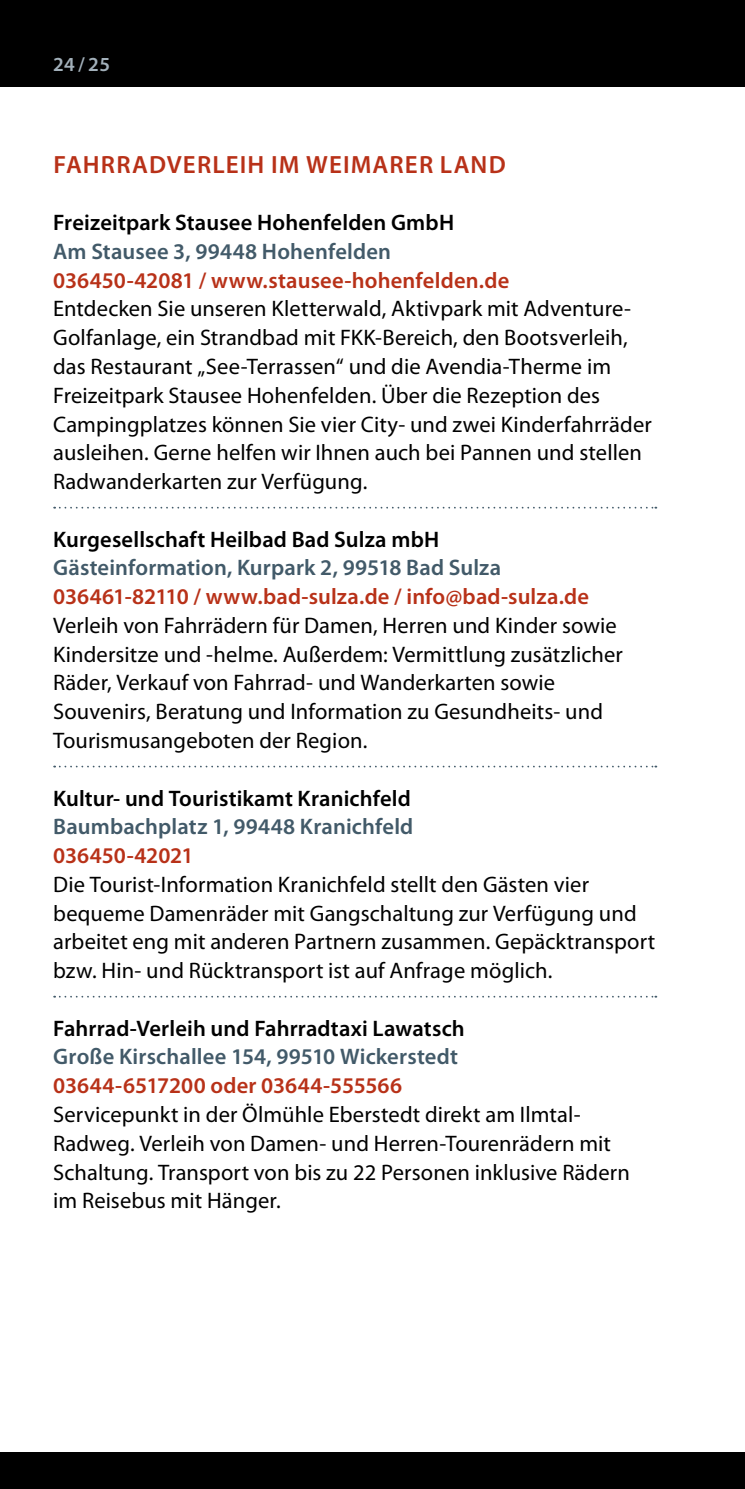
<style>
.page{position:relative;width:745px;height:1489px;background:#fff}
.page>*{position:absolute;margin:0;border:0;box-sizing:border-box;transform-origin:0 0}
.t1{font:600 25px "Myriad Pro";letter-spacing:.045em;color:#b83118}
.t2{font:22.5px/28.8px "Myriad Pro";letter-spacing:.005em;color:#000}
.t3{font:600 22.5px "Myriad Pro";letter-spacing:.005em;color:#000}
.t4{font:600 22.5px "Myriad Pro";letter-spacing:.005em;color:#425a69}
.t5{font:600 22.5px "Myriad Pro";letter-spacing:.005em;color:#b83118}
.t6{font:600 20px "Myriad Pro";color:#a2b0ba}
</style>
<div class="page">
<div style="left:0;top:0;width:744px;height:86px;background:#000"></div>
<div style="left:0;top:1452px;width:744px;height:36px;background:#000"></div>
<svg style="left:54px;top:506px;width:602px;height:2px"></svg>
<svg style="left:54px;top:765px;width:602px;height:2px"></svg>
<svg style="left:54px;top:995px;width:602px;height:2px"></svg>
<p class="t6" style="left:53px;top:55px;width:58px">24 / 25</p>
<p class="t1" style="left:53px;top:152px;width:453px">FAHRRADVERLEIH IM WEIMARER LAND</p>
<p class="t3" style="left:53px;top:211px;width:402px">Freizeitpark Stausee Hohenfelden GmbH</p>
<p class="t4" style="left:53px;top:240px;width:339px">Am Stausee 3, 99448 Hohenfelden</p>
<p class="t5" style="left:53px;top:269px;width:457px">036450-42081 / www.stausee-hohenfelden.de</p>
<p class="t2" style="left:53px;top:295px;width:599px">Entdecken Sie unseren Kletterwald, Aktivpark mit Adventure-Golfanlage, ein Strandbad mit FKK-Bereich, den Bootsverleih, das Restaurant „See-Terrassen“ und die Avendia-Therme im Freizeitpark Stausee Hohenfelden. Über die Rezeption des Campingplatzes können Sie vier City- und zwei Kinderfahrräder ausleihen. Gerne helfen wir Ihnen auch bei Pannen und stellen Radwanderkarten zur Verfügung.</p>
<p class="t3" style="left:53px;top:527px;width:387px">Kurgesellschaft Heilbad Bad Sulza mbH</p>
<p class="t4" style="left:53px;top:556px;width:449px">Gästeinformation, Kurpark 2, 99518 Bad Sulza</p>
<p class="t5" style="left:53px;top:585px;width:537px">036461-82110 / www.bad-sulza.de / info@bad-sulza.de</p>
<p class="t2" style="left:53px;top:611px;width:570px">Verleih von Fahrrädern für Damen, Herren und Kinder sowie Kindersitze und -helme. Außerdem: Vermittlung zusätzlicher Räder, Verkauf von Fahrrad- und Wanderkarten sowie Souvenirs, Beratung und Information zu Gesundheits- und Tourismusangeboten der Region.</p>
<p class="t3" style="left:53px;top:786px;width:359px">Kultur- und Touristikamt Kranichfeld</p>
<p class="t4" style="left:53px;top:815px;width:361px">Baumbachplatz 1, 99448 Kranichfeld</p>
<p class="t5" style="left:53px;top:844px;width:142px">036450-42021</p>
<p class="t2" style="left:53px;top:870px;width:603px">Die Tourist-Information Kranichfeld stellt den Gästen vier bequeme Damenräder mit Gangschaltung zur Verfügung und arbeitet eng mit anderen Partnern zusammen. Gepäcktransport bzw. Hin- und Rücktransport ist auf Anfrage möglich.</p>
<p class="t3" style="left:53px;top:1016px;width:413px">Fahrrad-Verleih und Fahrradtaxi Lawatsch</p>
<p class="t4" style="left:53px;top:1045px;width:406px">Große Kirschallee 154, 99510 Wickerstedt</p>
<p class="t5" style="left:53px;top:1074px;width:350px">03644-6517200 oder 03644-555566</p>
<p class="t2" style="left:53px;top:1100px;width:577px">Servicepunkt in der Ölmühle Eberstedt direkt am Ilmtal-Radweg. Verleih von Damen- und Herren-Tourenrädern mit Schaltung. Transport von bis zu 22 Personen inklusive Rädern im Reisebus mit Hänger.</p>
</div>
